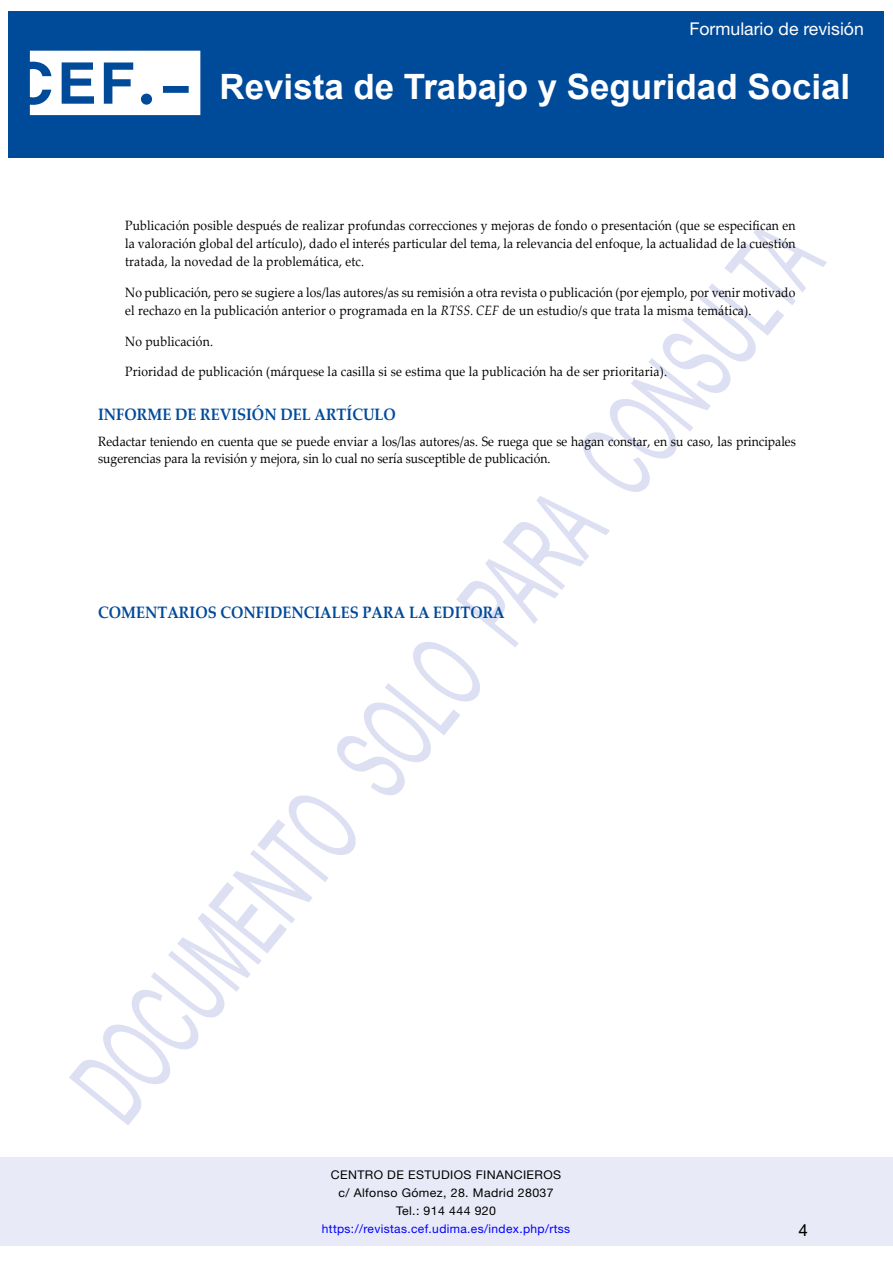
<style>
.page{position:relative;width:893px;height:1263px;background:#fff}
.page>*{position:absolute;margin:0;border:0;box-sizing:border-box;transform-origin:0 0}
.t1{font:106.35px "Arial";color:#dde0f2;scale:.55 1}
.t2{font:700 34.95px "Arial";color:#fff}
.t3{font:17.7px "Helvetica Neue LT Std";color:#fff}
.Tablas_y_gráficos{font:700 16.5px "Palatino Linotype";color:#004a9a;scale:.9 1}
.t4{font:16.5px "Arial";color:#000}
.Tablas_y_gráficos-2{font:13.5px/18px "Palatino Linotype";letter-spacing:.01em;color:#000;scale:.9 1}
.t5{font:12px/17.7px "Helvetica Neue LT Std";letter-spacing:.03em;color:#000;text-align:center}
.t6{font:12px "Helvetica Neue LT Std";letter-spacing:.03em;color:#00f}
.s1{font-style:italic}
</style>
<div class="page">
<div style="left:9px;top:11px;width:875px;height:146px;background:#004a9a"></div>
<svg style="left:30px;top:51px;width:170px;height:64px"></svg>
<div style="left:0;top:1158px;width:893px;height:88px;background:#e9eaf7"></div>
<h3 class="t3" style="left:689px;top:18px;width:176px">Formulario de revisión</h3>
<h2 class="t2" style="left:220px;top:62px;width:632px">Revista de Trabajo y Seguridad Social</h2>
<h1 class="t1" style="left:39px;top:1059px;width:2029px;rotate:-51deg">DOCUMENTO SOLO PARA CONSULTA</h1>
<p class="Tablas_y_gráficos-2" style="left:125px;top:216px;width:746px;text-align:justify">Publicación posible después de realizar profundas correcciones y mejoras de fondo o presentación (que se especifican en la valoración global del artículo), dado el interés particular del tema, la relevancia del enfoque, la actualidad de la cuestión tratada, la novedad de la problemática, etc.</p>
<p class="Tablas_y_gráficos-2" style="left:125px;top:283px;width:746px">No publicación, pero se sugiere a los/las autores/as su remisión a otra revista o publicación (por ejemplo, por venir motivado el rechazo en la publicación anterior o programada en la <span class="s1">RTSS. CEF</span> de un estudio/s que trata la misma temática).</p>
<p class="Tablas_y_gráficos-2" style="left:125px;top:332px;width:99px">No publicación.</p>
<p class="Tablas_y_gráficos-2" style="left:125px;top:362px;width:604px">Prioridad de publicación (márquese la casilla si se estima que la publicación ha de ser prioritaria).</p>
<p class="Tablas_y_gráficos" style="left:98px;top:403px;width:332px">INFORME DE REVISIÓN DEL ARTÍCULO</p>
<p class="Tablas_y_gráficos-2" style="left:98px;top:432px;width:777px;line-height:17.2px">Redactar teniendo en cuenta que se puede enviar a los/las autores/as. Se ruega que se hagan constar, en su caso, las principales sugerencias para la revisión y mejora, sin lo cual no sería susceptible de publicación.</p>
<p class="Tablas_y_gráficos" style="left:98px;top:600px;width:453px">COMENTARIOS CONFIDENCIALES PARA LA EDITORA</p>
<p class="t5" style="left:331px;top:1166px;width:232px">CENTRO DE ESTUDIOS FINANCIEROS c/ Alfonso Gómez, 28. Madrid 28037<br>Tel.: 914 444 920</p>
<p class="t6" style="left:322px;top:1221px;width:250px">https://revistas.cef.udima.es/index.php/rtss</p>
<p class="t4" style="left:799px;top:1219px;width:11px">4</p>
</div>
